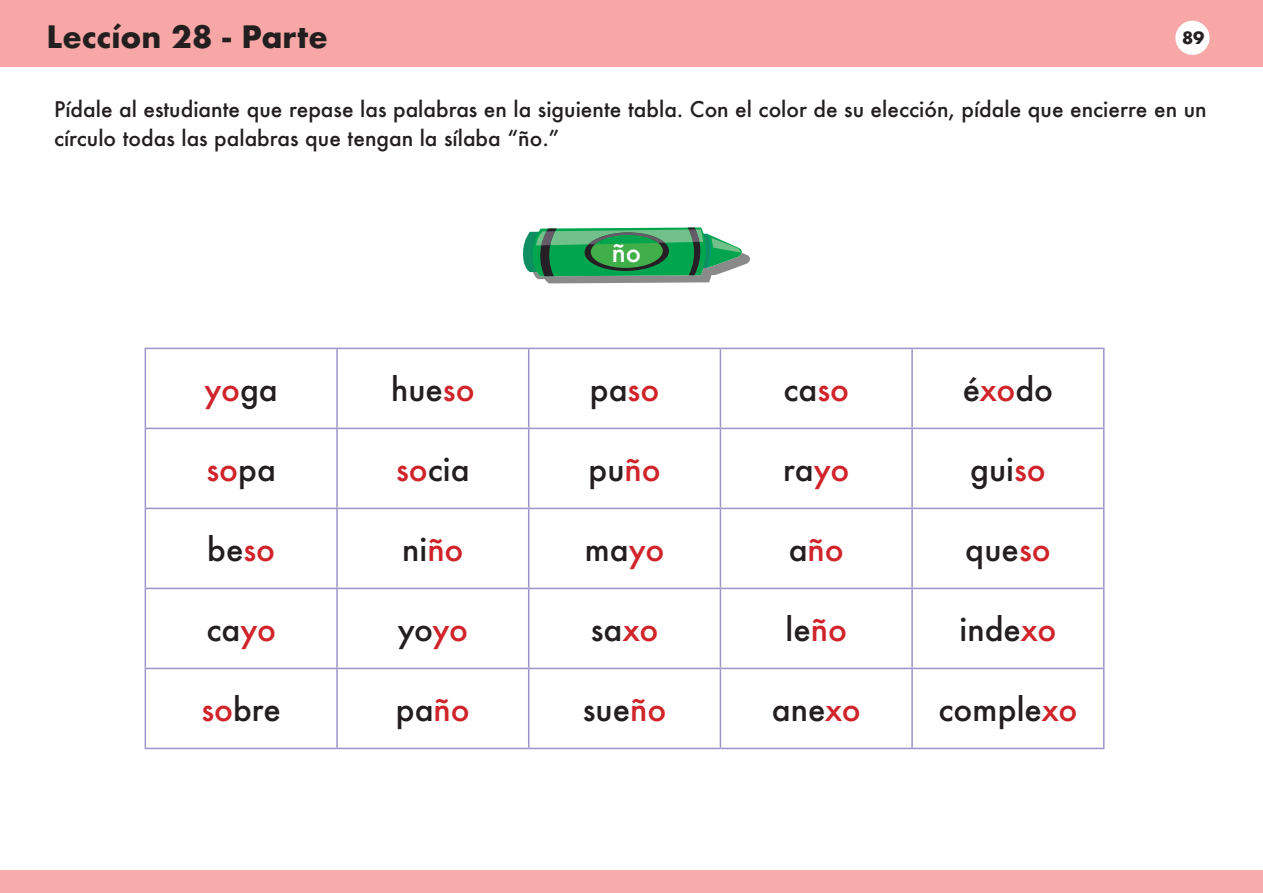
<style>
.page{position:relative;width:1263px;height:893px;background:#fff}
.page>*{position:absolute;margin:0;border:0;box-sizing:border-box;transform-origin:0 0}
.t1{font:500 31.5px "Futura";color:#231f20}
.t2{font:500 31.5px "Futura";color:#d1232a}
.t3{font:700 30px "Futura";color:#231f20}
.t4{font:500 25.5px "Futura";color:#fff}
.t5{font:500 21px/28.5px "Futura";color:#231f20}
.t6{font:700 16.5px "Futura";color:#231f20}
.s1{color:#231f20}
.s2{color:#d1232a}
</style>
<div class="page">
<div style="left:0;top:871px;width:1263px;height:22px;background:#f8abad"></div>
<hr style="left:145px;top:348px;width:192px;height:1px;background:#9a94c8">
<hr style="left:145px;top:349px;width:1px;height:79px;background:#9a94c8">
<hr style="left:337px;top:348px;width:192px;height:1px;background:#9a94c8">
<hr style="left:336px;top:349px;width:2px;height:79px;background:#9a94c8">
<hr style="left:529px;top:348px;width:191px;height:1px;background:#9a94c8">
<hr style="left:528px;top:349px;width:1px;height:79px;background:#9a94c8">
<hr style="left:720px;top:348px;width:192px;height:1px;background:#9a94c8">
<hr style="left:720px;top:349px;width:1px;height:79px;background:#9a94c8">
<hr style="left:912px;top:348px;width:192px;height:1px;background:#9a94c8">
<hr style="left:911px;top:349px;width:2px;height:79px;background:#9a94c8">
<hr style="left:1103px;top:349px;width:1px;height:79px;background:#9a94c8">
<hr style="left:145px;top:428px;width:192px;height:1px;background:#9a94c8">
<hr style="left:145px;top:429px;width:1px;height:79px;background:#9a94c8">
<hr style="left:337px;top:428px;width:192px;height:1px;background:#9a94c8">
<hr style="left:336px;top:429px;width:2px;height:79px;background:#9a94c8">
<hr style="left:529px;top:428px;width:191px;height:1px;background:#9a94c8">
<hr style="left:528px;top:429px;width:1px;height:79px;background:#9a94c8">
<hr style="left:720px;top:428px;width:192px;height:1px;background:#9a94c8">
<hr style="left:720px;top:429px;width:1px;height:79px;background:#9a94c8">
<hr style="left:912px;top:428px;width:192px;height:1px;background:#9a94c8">
<hr style="left:911px;top:429px;width:2px;height:79px;background:#9a94c8">
<hr style="left:1103px;top:429px;width:1px;height:79px;background:#9a94c8">
<hr style="left:145px;top:508px;width:192px;height:1px;background:#9a94c8">
<hr style="left:145px;top:509px;width:1px;height:79px;background:#9a94c8">
<hr style="left:337px;top:508px;width:192px;height:1px;background:#9a94c8">
<hr style="left:336px;top:509px;width:2px;height:79px;background:#9a94c8">
<hr style="left:529px;top:508px;width:191px;height:1px;background:#9a94c8">
<hr style="left:528px;top:509px;width:1px;height:79px;background:#9a94c8">
<hr style="left:720px;top:508px;width:192px;height:1px;background:#9a94c8">
<hr style="left:720px;top:509px;width:1px;height:79px;background:#9a94c8">
<hr style="left:912px;top:508px;width:192px;height:1px;background:#9a94c8">
<hr style="left:911px;top:509px;width:2px;height:79px;background:#9a94c8">
<hr style="left:1103px;top:509px;width:1px;height:79px;background:#9a94c8">
<hr style="left:145px;top:588px;width:192px;height:1px;background:#9a94c8">
<hr style="left:145px;top:589px;width:1px;height:79px;background:#9a94c8">
<hr style="left:337px;top:588px;width:192px;height:1px;background:#9a94c8">
<hr style="left:336px;top:589px;width:2px;height:79px;background:#9a94c8">
<hr style="left:529px;top:588px;width:191px;height:1px;background:#9a94c8">
<hr style="left:528px;top:589px;width:1px;height:79px;background:#9a94c8">
<hr style="left:720px;top:588px;width:192px;height:1px;background:#9a94c8">
<hr style="left:720px;top:589px;width:1px;height:79px;background:#9a94c8">
<hr style="left:912px;top:588px;width:192px;height:1px;background:#9a94c8">
<hr style="left:911px;top:589px;width:2px;height:79px;background:#9a94c8">
<hr style="left:1103px;top:589px;width:1px;height:79px;background:#9a94c8">
<hr style="left:145px;top:668px;width:192px;height:1px;background:#9a94c8">
<hr style="left:145px;top:669px;width:1px;height:79px;background:#9a94c8">
<hr style="left:337px;top:668px;width:192px;height:1px;background:#9a94c8">
<hr style="left:336px;top:669px;width:2px;height:79px;background:#9a94c8">
<hr style="left:529px;top:668px;width:191px;height:1px;background:#9a94c8">
<hr style="left:528px;top:669px;width:1px;height:79px;background:#9a94c8">
<hr style="left:720px;top:668px;width:192px;height:1px;background:#9a94c8">
<hr style="left:720px;top:669px;width:1px;height:79px;background:#9a94c8">
<hr style="left:912px;top:668px;width:192px;height:1px;background:#9a94c8">
<hr style="left:911px;top:669px;width:2px;height:79px;background:#9a94c8">
<hr style="left:1103px;top:669px;width:1px;height:79px;background:#9a94c8">
<hr style="left:145px;top:748px;width:192px;height:1px;background:#9a94c8">
<hr style="left:337px;top:748px;width:192px;height:1px;background:#9a94c8">
<hr style="left:529px;top:748px;width:191px;height:1px;background:#9a94c8">
<hr style="left:720px;top:748px;width:192px;height:1px;background:#9a94c8">
<hr style="left:912px;top:748px;width:192px;height:1px;background:#9a94c8">
<div style="left:0;top:0;width:1263px;height:66px;background:#f7a7a5"></div>
<svg style="left:523px;top:227px;width:227px;height:56px;background:#52a574"></svg>
<div style="left:1175px;top:21px;width:34px;height:34px;background:#fff;border-radius:50%"></div>
<p class="t3" style="left:47px;top:15px;width:283px">Leccíon 28 - Parte</p>
<p class="t6" style="left:1182px;top:26px;width:24px">89</p>
<p class="t5" style="left:54px;top:95px;width:1154px">Pídale al estudiante que repase las palabras en la siguiente tabla. Con el color de su elección, pídale que encierre en un círculo todas las palabras que tengan la sílaba “ño.”</p>
<p class="t4" style="left:612px;top:235px;width:31px">ño</p>
<p class="t2" style="left:205px;top:368px;width:75px">yo<span class="s1">ga</span></p>
<p class="t1" style="left:391px;top:368px;width:85px">hue<span class="s2">so</span></p>
<p class="t1" style="left:590px;top:368px;width:71px">pa<span class="s2">so</span></p>
<p class="t1" style="left:783px;top:368px;width:67px">ca<span class="s2">so</span></p>
<p class="t1" style="left:963px;top:368px;width:92px">é<span class="s2">xo</span>do</p>
<p class="t2" style="left:206px;top:448px;width:71px">so<span class="s1">pa</span></p>
<p class="t1" style="left:396px;top:448px;width:75px"><span class="s2">so</span>cia</p>
<p class="t1" style="left:588px;top:448px;width:74px">pu<span class="s2">ño</span></p>
<p class="t1" style="left:783px;top:448px;width:68px">ra<span class="s2">yo</span></p>
<p class="t1" style="left:970px;top:448px;width:77px">gui<span class="s2">so</span></p>
<p class="t1" style="left:207px;top:528px;width:70px">be<span class="s2">so</span></p>
<p class="t1" style="left:402px;top:528px;width:63px">ni<span class="s2">ño</span></p>
<p class="t1" style="left:585px;top:528px;width:81px">ma<span class="s2">yo</span></p>
<p class="t2" style="left:789px;top:528px;width:57px"><span class="s1">a</span>ño</p>
<p class="t1" style="left:965px;top:528px;width:87px">que<span class="s2">so</span></p>
<p class="t1" style="left:206px;top:608px;width:71px">ca<span class="s2">yo</span></p>
<p class="t1" style="left:398px;top:608px;width:72px">yo<span class="s2">yo</span></p>
<p class="t1" style="left:591px;top:608px;width:69px">sa<span class="s2">xo</span></p>
<p class="t1" style="left:785px;top:608px;width:63px">le<span class="s2">ño</span></p>
<p class="t1" style="left:959px;top:608px;width:98px">inde<span class="s2">xo</span></p>
<p class="t1" style="left:201px;top:688px;width:81px"><span class="s2">so</span>bre</p>
<p class="t1" style="left:396px;top:688px;width:75px">pa<span class="s2">ño</span></p>
<p class="t1" style="left:583px;top:688px;width:85px">sue<span class="s2">ño</span></p>
<p class="t1" style="left:772px;top:688px;width:90px">ane<span class="s2">xo</span></p>
<p class="t1" style="left:938px;top:688px;width:140px">comple<span class="s2">xo</span></p>
</div>
